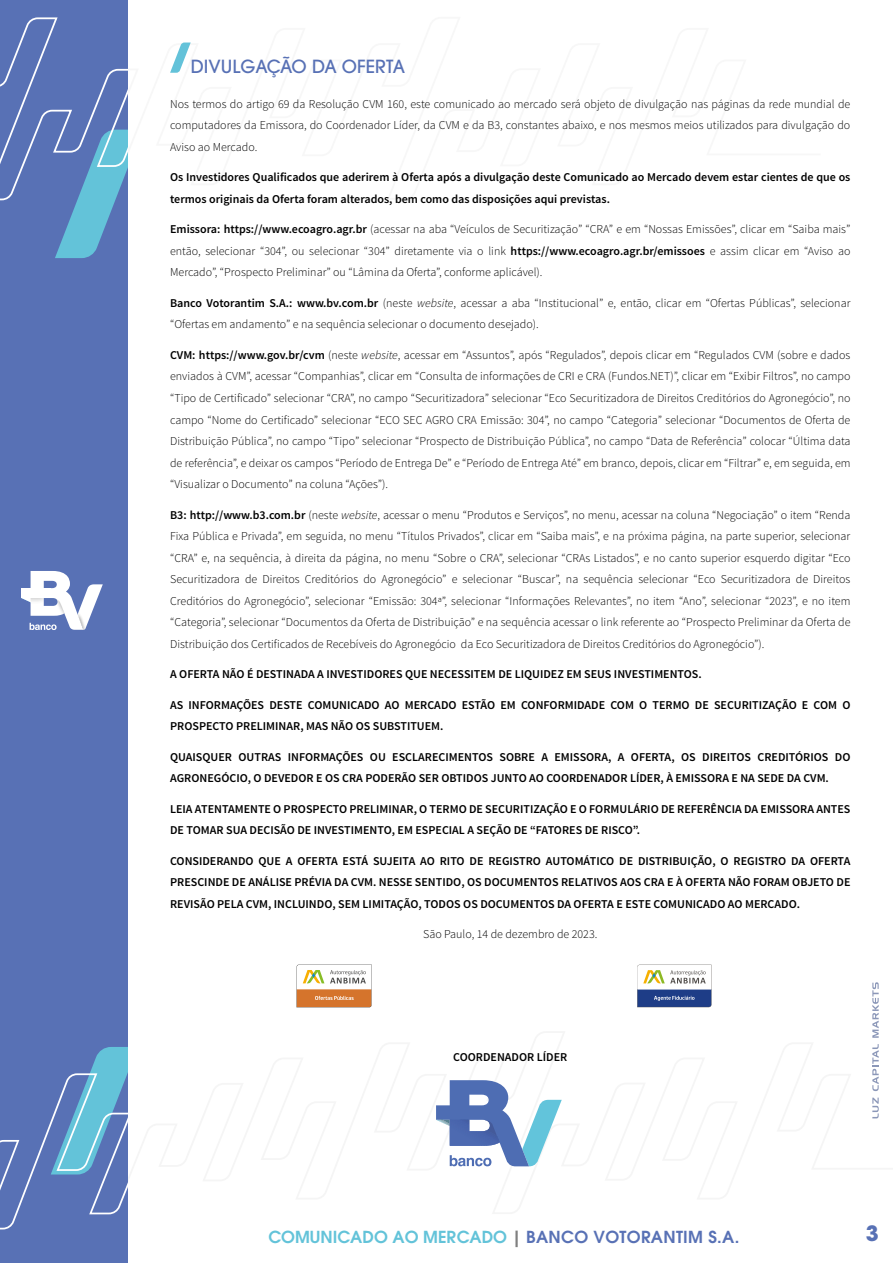
<style>
.page{position:relative;width:893px;height:1263px;background:#fff}
.page>*{position:absolute;margin:0;border:0;box-sizing:border-box;transform-origin:0 0}
.t1{font:700 21px "ITC Avant Garde Pro";color:#5871b5}
.t2{font:500 18px "ITC Avant Garde Pro";color:#5871b5}
.t3{font:600 16.5px "ITC Avant Garde Pro";color:#63c3d9}
.t4{font:300 12px/21.5px "Source Sans Pro";color:#000;text-align:justify}
.t5{font:600 12px/21.5px "Source Sans Pro";color:#000}
.s1{font-weight:600}
.s2{font-style:italic}
.s3{color:#808080}
.s4{color:#5871b5}
</style>
<div class="page">
<div style="left:0;top:0;width:128px;height:1263px;background:#5871b5"></div>
<svg style="left:21px;top:571px;width:82px;height:59px"></svg>
<div style="left:21px;top:588px;width:29px;height:10px;background:#fff"></div>
<svg style="left:0;top:17px;width:128px;height:241px"></svg>
<svg style="left:0;top:1047px;width:128px;height:183px"></svg>
<svg style="left:872px;top:1097px;width:7px;height:21px"></svg>
<svg style="left:872px;top:1044px;width:7px;height:47px"></svg>
<svg style="left:872px;top:982px;width:7px;height:56px"></svg>
<svg style="left:170px;top:43px;width:21px;height:30px"></svg>
<svg style="left:297px;top:964px;width:75px;height:43px"></svg>
<svg style="left:637px;top:965px;width:74px;height:42px"></svg>
<svg style="left:436px;top:1080px;width:126px;height:86px"></svg>
<h2 class="t2" style="left:191px;top:55px;width:216px">DIVULGAÇÃO DA OFERTA</h2>
<p class="t4" style="left:170px;top:93px;width:682px">Nos termos do artigo 69 da Resolução CVM 160, este comunicado ao mercado será objeto de divulgação nas páginas da rede mundial de computadores da Emissora, do Coordenador Líder, da CVM e da B3, constantes abaixo, e nos mesmos meios utilizados para divulgação do Aviso ao Mercado.</p>
<p class="t5" style="left:170px;top:167px;width:682px">Os Investidores Qualificados que aderirem à Oferta após a divulgação deste Comunicado ao Mercado devem estar cientes de que os termos originais da Oferta foram alterados, bem como das disposições aqui previstas.</p>
<p class="t4" style="left:170px;top:219px;width:682px"><span class="s1">Emissora: https://www.ecoagro.agr.br</span> (acessar na aba “Veículos de Securitização” “CRA” e em “Nossas Emissões”, clicar em “Saiba mais” então, selecionar “304”, ou selecionar “304” diretamente via o link <span class="s1">https://www.ecoagro.agr.br/emissoes</span> e assim clicar em “Aviso ao Mercado”, “Prospecto Preliminar” ou “Lâmina da Oferta”, conforme aplicável).</p>
<p class="t4" style="left:170px;top:292px;width:682px"><span class="s1">Banco Votorantim S.A.: www.bv.com.br</span> (neste <span class="s2">website</span>, acessar a aba “Institucional” e, então, clicar em “Ofertas Públicas”, selecionar “Ofertas em andamento” e na sequência selecionar o documento desejado).</p>
<p class="t4" style="left:170px;top:344px;width:682px"><span class="s1">CVM: https://www.gov.br/cvm</span> (neste <span class="s2">website</span>, acessar em “Assuntos”, após “Regulados”, depois clicar em “Regulados CVM (sobre e dados enviados à CVM”, acessar “Companhias”, clicar em “Consulta de informações de CRI e CRA (Fundos.NET)”, clicar em “Exibir Filtros”, no campo “Tipo de Certificado” selecionar “CRA”, no campo “Securitizadora” selecionar “Eco Securitizadora de Direitos Creditórios do Agronegócio”, no campo “Nome do Certificado” selecionar “ECO SEC AGRO CRA Emissão: 304”, no campo “Categoria” selecionar “Documentos de Oferta de Distribuição Pública”, no campo “Tipo” selecionar “Prospecto de Distribuição Pública”, no campo “Data de Referência” colocar “Última data de referência”, e deixar os campos “Período de Entrega De” e “Período de Entrega Até” em branco, depois, clicar em “Filtrar” e, em seguida, em “Visualizar o Documento” na coluna “Ações”).</p>
<p class="t4" style="left:170px;top:504px;width:682px"><span class="s1">B3: http://www.b3.com.br</span> (neste <span class="s2">website</span>, acessar o menu “Produtos e Serviços”, no menu, acessar na coluna “Negociação” o item “Renda Fixa Pública e Privada”, em seguida, no menu “Títulos Privados”, clicar em “Saiba mais”, e na próxima página, na parte superior, selecionar “CRA” e, na sequência, à direita da página, no menu “Sobre o CRA”, selecionar “CRAs Listados”, e no canto superior esquerdo digitar “Eco Securitizadora de Direitos Creditórios do Agronegócio” e selecionar “Buscar”, na sequência selecionar “Eco Securitizadora de Direitos Creditórios do Agronegócio”, selecionar “Emissão: 304ª”, selecionar “Informações Relevantes”, no item “Ano”, selecionar “2023”, e no item “Categoria”, selecionar “Documentos da Oferta de Distribuição” e na sequência acessar o link referente ao “Prospecto Preliminar da Oferta de Distribuição dos Certificados de Recebíveis do Agronegócio da Eco Securitizadora de Direitos Creditórios do Agronegócio”).</p>
<p class="t5" style="left:170px;top:664px;width:533px">A OFERTA NÃO É DESTINADA A INVESTIDORES QUE NECESSITEM DE LIQUIDEZ EM SEUS INVESTIMENTOS.</p>
<p class="t5" style="left:170px;top:694px;width:682px">AS INFORMAÇÕES DESTE COMUNICADO AO MERCADO ESTÃO EM CONFORMIDADE COM O TERMO DE SECURITIZAÇÃO E COM O<br>PROSPECTO PRELIMINAR, MAS NÃO OS SUBSTITUEM.</p>
<p class="t5" style="left:170px;top:746px;width:682px">QUAISQUER OUTRAS INFORMAÇÕES OU ESCLARECIMENTOS SOBRE A EMISSORA, A OFERTA, OS DIREITOS CREDITÓRIOS DO<br>AGRONEGÓCIO, O DEVEDOR E OS CRA PODERÃO SER OBTIDOS JUNTO AO COORDENADOR LÍDER, À EMISSORA E NA SEDE DA CVM.</p>
<p class="t5" style="left:170px;top:798px;width:682px">LEIA ATENTAMENTE O PROSPECTO PRELIMINAR, O TERMO DE SECURITIZAÇÃO E O FORMULÁRIO DE REFERÊNCIA DA EMISSORA ANTES<br>DE TOMAR SUA DECISÃO DE INVESTIMENTO, EM ESPECIAL A SEÇÃO DE “FATORES DE RISCO”.</p>
<p class="t5" style="left:170px;top:850px;width:682px;text-align:justify">CONSIDERANDO QUE A OFERTA ESTÁ SUJEITA AO RITO DE REGISTRO AUTOMÁTICO DE DISTRIBUIÇÃO, O REGISTRO DA OFERTA PRESCINDE DE ANÁLISE PRÉVIA DA CVM. NESSE SENTIDO, OS DOCUMENTOS RELATIVOS AOS CRA E À OFERTA NÃO FORAM OBJETO DE REVISÃO PELA CVM, INCLUINDO, SEM LIMITAÇÃO, TODOS OS DOCUMENTOS DA OFERTA E ESTE COMUNICADO AO MERCADO.</p>
<p class="t4" style="left:423px;top:924px;width:176px">São Paulo, 14 de dezembro de 2023.</p>
<p class="t5" style="left:453px;top:1047px;width:116px">COORDENADOR LÍDER</p>
<h3 class="t3" style="left:268px;top:1226px;width:472px">COMUNICADO AO MERCADO <span class="s3">|</span> <span class="s4">BANCO VOTORANTIM S.A.</span></h3>
<h1 class="t1" style="left:866px;top:1219px;width:14px">3</h1>
</div>
